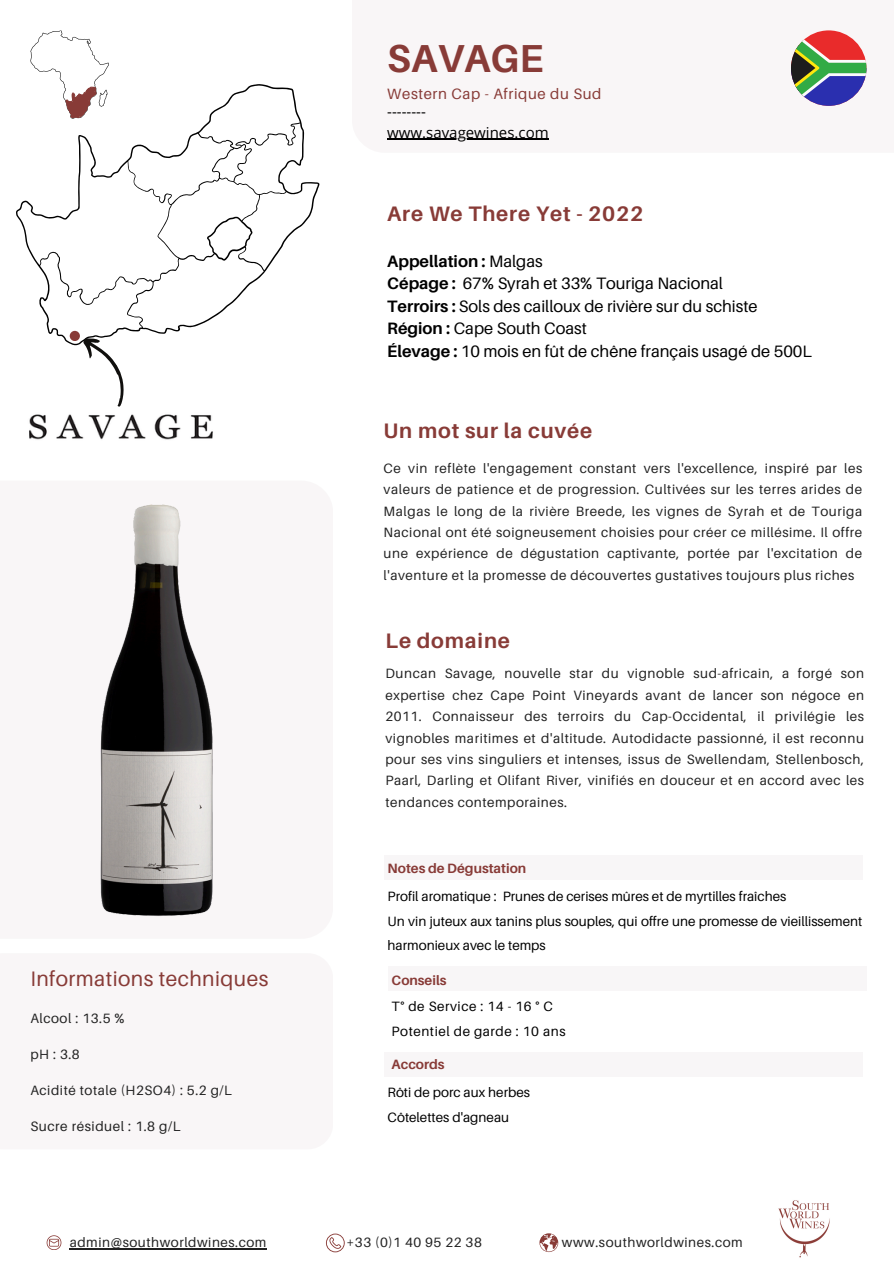
<style>
.page{position:relative;width:894px;height:1264px;background:#fff}
.page>*{position:absolute;margin:0;border:0;box-sizing:border-box;transform-origin:0 0}
.t1{font:700 39px "Aileron";color:#883b37}
.t2{font:700 21px "Aileron";letter-spacing:.04em;color:#883b37}
.t3{font:21px "Aileron";letter-spacing:.02em;color:#883b37}
.t4{font:16.5px/22.5px "Aileron";color:#000}
.t5{font:15px "Open Sans";color:#000}
.t6{font:15px "Aileron";letter-spacing:.04em;color:#883b37}
.t7{font:13.65px "Aileron";letter-spacing:.04em;color:#222}
.t8{font:13.5px/21.3px "Aileron";letter-spacing:.04em;color:#222;text-align:justify}
.t9{font:13.5px/24.8px "Aileron";color:#000}
.t10{font:13.5px "Aileron";letter-spacing:.04em;color:#000}
.t11{font:700 13.5px "Aileron";color:#883b37}
.s1{font-weight:700}
</style>
<div class="page">
<svg style="left:16px;top:84px;width:303px;height:261px"></svg>
<div style="left:70px;top:331px;width:10px;height:10px;background:#883b37;border-radius:50%"></div>
<div style="left:352px;top:0;width:541px;height:153px;background:#f9f6f7"></div>
<div style="left:383px;top:855px;width:479px;height:25px;background:#f8f6f7"></div>
<div style="left:383px;top:1051px;width:479px;height:25px;background:#f8f6f7"></div>
<div style="left:387px;top:965px;width:479px;height:25px;background:#f8f6f7"></div>
<svg style="left:539px;top:1233px;width:19px;height:18px"></svg>
<hr style="left:70px;top:1248px;width:197px;height:1px;background:#222">
<svg style="left:326px;top:1233px;width:18px;height:19px"></svg>
<img style="left:778px;top:1200px;width:52px;height:58px">
<svg style="left:47px;top:1235px;width:14px;height:14px"></svg>
<hr style="left:387px;top:139px;width:161px;height:1px;background:#000">
<div style="left:790px;top:30px;width:76px;height:76px;background:#e92b2b;border-radius:50%"></div>
<svg style="left:790px;top:40px;width:76px;height:66px"></svg>
<svg style="left:30px;top:30px;width:79px;height:89px"></svg>
<img style="left:29px;top:414px;width:184px;height:26px">
<svg style="left:78px;top:331px;width:59px;height:76px"></svg>
<img style="left:100px;top:504px;width:113px;height:412px">
<h4 class="t1" style="left:387px;top:34px;width:157px">SAVAGE</h4>
<h1 class="t6" style="left:387px;top:84px;width:216px">Western Cap - Afrique du Sud</h1>
<h4 class="t5" style="left:387px;top:101px;width:40px">--------</h4>
<h2 class="t5" style="left:387px;top:122px;width:163px">www.savagewines.com</h2>
<p class="t2" style="left:387px;top:201px;width:257px">Are We There Yet - 2022</p>
<p class="t4" style="left:387px;top:249px;width:426px"><span class="s1">Appellation :</span> Malgas<br><span class="s1">Cépage :</span> 67% Syrah et 33% Touriga Nacional<br><span class="s1">Terroirs :</span> Sols des cailloux de rivière sur du schiste <span class="s1">Région :</span> Cape South Coast<br><span class="s1">Élevage :</span> 10 mois en fût de chêne français usagé de 500L</p>
<p class="t2" style="left:383px;top:417px;width:210px">Un mot sur la cuvée</p>
<h5 class="t8" style="left:383px;top:457px;width:480px">Ce vin reflète l'engagement constant vers l'excellence, inspiré par les valeurs de patience et de progression. Cultivées sur les terres arides de Malgas le long de la rivière Breede, les vignes de Syrah et de Touriga Nacional ont été soigneusement choisies pour créer ce millésime. Il offre une expérience de dégustation captivante, portée par l'excitation de l'aventure et la promesse de découvertes gustatives toujours plus riches</h5>
<h5 class="t2" style="left:385px;top:627px;width:126px">Le domaine</h5>
<p class="t8" style="left:385px;top:662px;width:480px">Duncan Savage, nouvelle star du vignoble sud-africain, a forgé son expertise chez Cape Point Vineyards avant de lancer son négoce en 2011. Connaisseur des terroirs du Cap-Occidental, il privilégie les vignobles maritimes et d'altitude. Autodidacte passionné, il est reconnu pour ses vins singuliers et intenses, issus de Swellendam, Stellenbosch, Paarl, Darling et Olifant River, vinifiés en douceur et en accord avec les tendances contemporaines.</p>
<p class="t3" style="left:30px;top:966px;width:239px">Informations techniques</p>
<p class="t8" style="left:30px;top:1007px;width:95px">Alcool : 13.5 %</p>
<h2 class="t8" style="left:30px;top:1043px;width:51px">pH : 3.8</h2>
<p class="t8" style="left:30px;top:1079px;width:203px">Acidité totale (H2SO4) : 5.2 g/L</p>
<h5 class="t7" style="left:30px;top:1118px;width:152px">Sucre résiduel : 1.8 g/L</h5>
<p class="t11" style="left:387px;top:859px;width:140px">Notes de Dégustation</p>
<p class="t9" style="left:387px;top:883px;width:400px">Profil aromatique : Prunes de cerises mûres et de myrtilles fraîches</p>
<p class="t9" style="left:387px;top:908px;width:476px">Un vin juteux aux tanins plus souples, qui offre une promesse de vieillissement harmonieux avec le temps</p>
<p class="t11" style="left:391px;top:971px;width:56px">Conseils</p>
<p class="t10" style="left:391px;top:998px;width:163px">T° de Service : 14 - 16 ° C</p>
<p class="t10" style="left:391px;top:1023px;width:175px">Potentiel de garde : 10 ans</p>
<p class="t11" style="left:391px;top:1056px;width:55px">Accords</p>
<p class="t9" style="left:387px;top:1079px;width:144px">Rôti de porc aux herbes</p>
<h3 class="t9" style="left:387px;top:1104px;width:123px">Côtelettes d'agneau</h3>
<p class="t8" style="left:70px;top:1231px;width:198px">admin@southworldwines.com</p>
<p class="t8" style="left:346px;top:1231px;width:137px">+33 (0)1 40 95 22 38</p>
<p class="t8" style="left:562px;top:1231px;width:182px">www.southworldwines.com</p>
</div>
